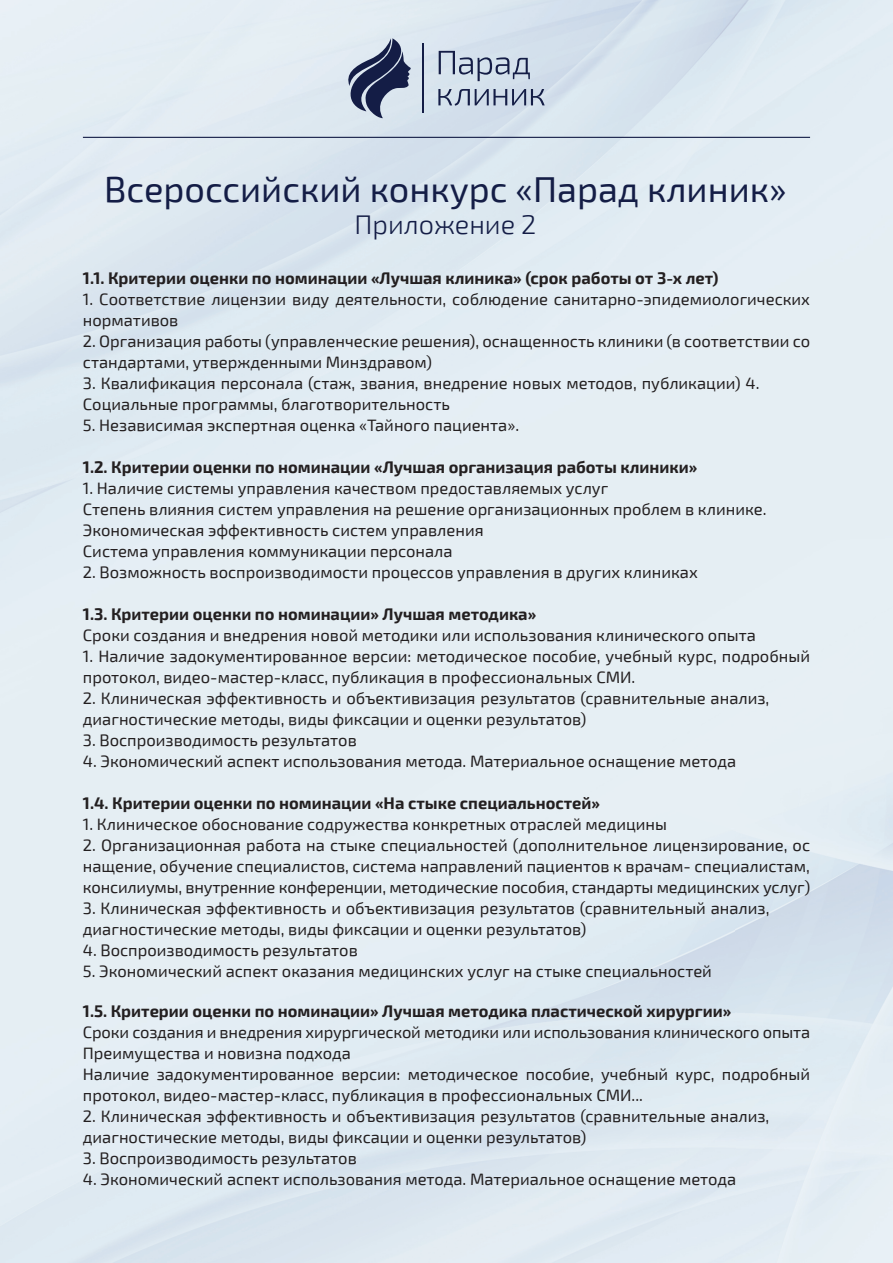
<style>
.page{position:relative;width:893px;height:1263px;background:#fff}
.page>*{position:absolute;margin:0;border:0;box-sizing:border-box;transform-origin:0 0}
.t1{font:36px "Exo 2";color:#141d46}
.t2{font:300 27px "Exo 2";color:#141d46}
.t3{font:16.5px/21px "Exo 2";color:#231f20}
.t4{font:700 16.5px "Exo 2";color:#231f20}
</style>
<div class="page">
<svg style="left:345px;top:38px;width:66px;height:80px;background:#838da4"></svg>
<hr style="left:422px;top:43px;width:2px;height:70px;background:#141d46">
<svg style="left:439px;top:51px;width:91px;height:30px;background:#adb9ca"></svg>
<svg style="left:438px;top:89px;width:107px;height:17px;background:#9ca8bc"></svg>
<hr style="left:83px;top:137px;width:727px;height:1px;background:#141d46">
<h1 class="t1" style="left:104px;top:168px;width:684px">Всероссийский конкурс «Парад клиник»</h1>
<h2 class="t2" style="left:354px;top:209px;width:183px">Приложение 2</h2>
<p class="t4" style="left:83px;top:268px;width:637px">1.1. Критерии оценки по номинации «Лучшая клиника» (срок работы от 3-х лет)</p>
<p class="t3" style="left:83px;top:289px;width:729px">1. Соответствие лицензии виду деятельности, соблюдение санитарно-эпидемиологических нормативов</p>
<p class="t3" style="left:83px;top:331px;width:729px">2. Организация работы (управленческие решения), оснащенность клиники (в соответствии со стандартами, утвержденными Минздравом)</p>
<p class="t3" style="left:83px;top:373px;width:678px">3. Квалификация персонала (стаж, звания, внедрение новых методов, публикации) 4.<br>Социальные программы, благотворительность</p>
<p class="t3" style="left:83px;top:415px;width:438px">5. Независимая экспертная оценка «Тайного пациента».</p>
<p class="t4" style="left:83px;top:457px;width:616px">1.2. Критерии оценки по номинации «Лучшая организация работы клиники»</p>
<p class="t3" style="left:83px;top:478px;width:685px">1. Наличие системы управления качеством предоставляемых услуг<br>Степень влияния систем управления на решение организационных проблем в клинике.<br>Экономическая эффективность систем управления<br>Система управления коммуникации персонала</p>
<p class="t3" style="left:83px;top:562px;width:616px">2. Возможность воспроизводимости процессов управления в других клиниках</p>
<p class="t4" style="left:83px;top:604px;width:455px">1.3. Критерии оценки по номинации» Лучшая методика»</p>
<p class="t3" style="left:83px;top:625px;width:675px">Сроки создания и внедрения новой методики или использования клинического опыта</p>
<p class="t3" style="left:83px;top:646px;width:729px">1. Наличие задокументированное версии: методическое пособие, учебный курс, подробный протокол, видео-мастер-класс, публикация в профессиональных СМИ.</p>
<p class="t3" style="left:83px;top:688px;width:688px">2. Клиническая эффективность и объективизация результатов (сравнительные анализ, диагностические методы, виды фиксации и оценки результатов)</p>
<p class="t3" style="left:83px;top:730px;width:275px">3. Воспроизводимость результатов</p>
<p class="t3" style="left:83px;top:751px;width:655px">4. Экономический аспект использования метода. Материальное оснащение метода</p>
<p class="t4" style="left:83px;top:793px;width:519px">1.4. Критерии оценки по номинации «На стыке специальностей»</p>
<p class="t3" style="left:83px;top:814px;width:586px">1. Клиническое обоснование содружества конкретных отраслей медицины</p>
<p class="t3" style="left:83px;top:835px;width:729px;text-align:justify">2. Организационная работа на стыке специальностей (дополнительное лицензирование, ос нащение, обучение специалистов, система направлений пациентов к врачам- специалистам, консилиумы, внутренние конференции, методические пособия, стандарты медицинских услуг)</p>
<p class="t3" style="left:83px;top:898px;width:688px">3. Клиническая эффективность и объективизация результатов (сравнительный анализ, диагностические методы, виды фиксации и оценки результатов)</p>
<p class="t3" style="left:83px;top:940px;width:276px">4. Воспроизводимость результатов</p>
<p class="t3" style="left:83px;top:961px;width:630px">5. Экономический аспект оказания медицинских услуг на стыке специальностей</p>
<p class="t4" style="left:83px;top:1001px;width:650px">1.5. Критерии оценки по номинации» Лучшая методика пластической хирургии»</p>
<p class="t3" style="left:83px;top:1022px;width:729px">Сроки создания и внедрения хирургической методики или использования клинического опыта Преимущества и новизна подхода<br>Наличие задокументированное версии: методическое пособие, учебный курс, подробный протокол, видео-мастер-класс, публикация в профессиональных СМИ...</p>
<p class="t3" style="left:83px;top:1106px;width:688px">2. Клиническая эффективность и объективизация результатов (сравнительные анализ, диагностические методы, виды фиксации и оценки результатов)</p>
<p class="t3" style="left:83px;top:1148px;width:275px">3. Воспроизводимость результатов</p>
<p class="t3" style="left:83px;top:1169px;width:655px">4. Экономический аспект использования метода. Материальное оснащение метода</p>
</div>
